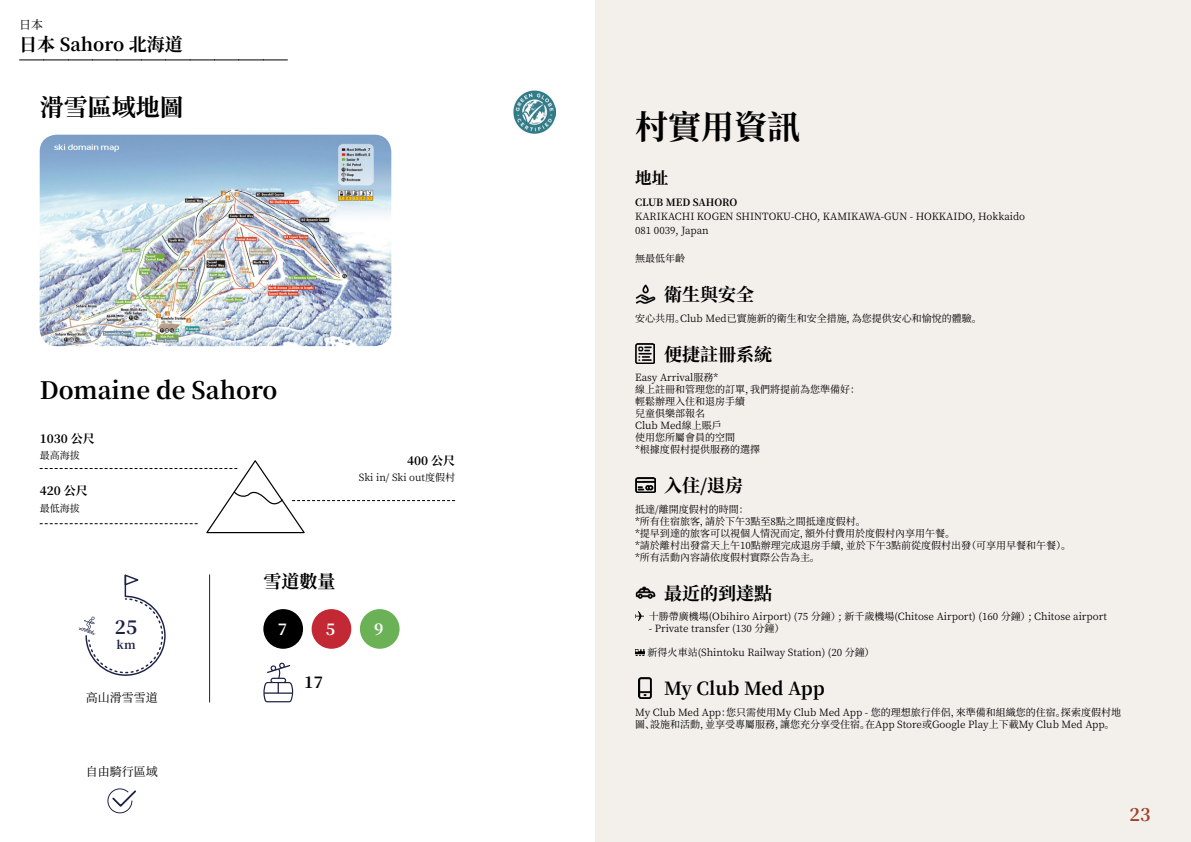
<style>
.page{position:relative;width:1191px;height:842px;background:#fff}
.page>*{position:absolute;margin:0;border:0;box-sizing:border-box;transform-origin:0 0}
.t1{font:700 33px "Noto Serif SC";color:#000}
.t2{font:700 24px "Noto Serif SC";color:#000}
.t3{font:700 19px "Noto Serif SC";color:#1e2346}
.t4{font:700 18px "Noto Serif SC";color:#000}
.t5{font:700 18px "Noto Serif SC";color:#9d432c}
.t6{font:700 16.5px "Noto Serif SC";color:#000}
.t7{font:700 16px "Noto Serif SC";color:#fff}
.t8{font:700 16px "Noto Serif SC";color:#000}
.t9{font:700 12px "Noto Serif SC";color:#000}
.t10{font:12px "Noto Serif SC";color:#000}
.t11{font:700 11.5px "Noto Serif SC";color:#1e2346}
.t12{font:10px/12px "Noto Serif SC";color:#000}
.t13{font:700 10px "Noto Serif SC";letter-spacing:-.015em;color:#000}
</style>
<div class="page">
<div style="left:595px;top:0;width:596px;height:842px;background:#f3f0ec"></div>
<img style="left:40px;top:135px;width:351px;height:211px">
<svg style="left:20px;top:60px;width:267px;height:1px"></svg>
<img style="left:513px;top:91px;width:43px;height:42px">
<svg style="left:40px;top:460px;width:415px;height:74px"></svg>
<div style="left:263px;top:609px;width:40px;height:40px;background:#000;border-radius:50%"></div>
<div style="left:312px;top:609px;width:39px;height:40px;background:#c22934;border-radius:50%"></div>
<div style="left:360px;top:609px;width:39px;height:40px;background:#6bb257;border-radius:50%"></div>
<svg style="left:79px;top:574px;width:86px;height:101px"></svg>
<svg style="left:263px;top:663px;width:30px;height:39px"></svg>
<svg style="left:107px;top:788px;width:29px;height:26px"></svg>
<hr style="left:209px;top:575px;width:1px;height:127px;background:#1e2346">
<img style="left:635px;top:284px;width:20px;height:20px">
<img style="left:636px;top:343px;width:18px;height:20px">
<img style="left:635px;top:477px;width:20px;height:15px">
<img style="left:635px;top:586px;width:20px;height:13px">
<svg style="left:635px;top:612px;width:8px;height:8px"></svg>
<svg style="left:635px;top:649px;width:10px;height:6px"></svg>
<img style="left:638px;top:677px;width:14px;height:22px">
<p class="t10" style="left:19px;top:17px;width:25px">日本</p>
<h3 class="t4" style="left:19px;top:34px;width:165px">日本 Sahoro 北海道</h3>
<h2 class="t2" style="left:40px;top:93px;width:145px">滑雪區域地圖</h2>
<h2 class="t2" style="left:40px;top:377px;width:239px">Domaine de Sahoro</h2>
<p class="t9" style="left:40px;top:432px;width:57px">1030 公尺</p>
<p class="t12" style="left:40px;top:450px;width:41px">最高海拔</p>
<p class="t9" style="left:40px;top:484px;width:50px">420 公尺</p>
<p class="t12" style="left:40px;top:502px;width:41px">最低海拔</p>
<h3 class="t4" style="left:263px;top:571px;width:73px">雪道數量</h3>
<p class="t9" style="left:407px;top:454px;width:50px">400 公尺</p>
<p class="t12" style="left:359px;top:472px;width:98px">Ski in/ Ski out度假村</p>
<h3 class="t3" style="left:115px;top:616px;width:24px">25</h3>
<h3 class="t7" style="left:278px;top:620px;width:11px">7</h3>
<h3 class="t7" style="left:326px;top:620px;width:11px">5</h3>
<h3 class="t7" style="left:374px;top:620px;width:11px">9</h3>
<p class="t11" style="left:117px;top:638px;width:21px">km</p>
<p class="t10" style="left:86px;top:691px;width:73px">高山滑雪雪道</p>
<p class="t10" style="left:86px;top:764px;width:73px">自由騎行區域</p>
<h3 class="t8" style="left:304px;top:673px;width:20px">17</h3>
<h1 class="t1" style="left:635px;top:108px;width:166px">村實用資訊</h1>
<h3 class="t6" style="left:635px;top:168px;width:34px">地址</h3>
<p class="t13" style="left:635px;top:197px;width:104px">CLUB MED SAHORO</p>
<p class="t12" style="left:635px;top:210px;width:391px;line-height:14px">KARIKACHI KOGEN SHINTOKU-CHO, KAMIKAWA-GUN - HOKKAIDO, Hokkaido<br>081 0039, Japan</p>
<p class="t12" style="left:635px;top:253px;width:51px">無最低年齡</p>
<h3 class="t4" style="left:664px;top:284px;width:91px">衛生與安全</h3>
<p class="t12" style="left:635px;top:312px;width:348px">安心共用。Club Med已實施新的衛生和安全措施，為您提供安心和愉悅的體驗。</p>
<h3 class="t4" style="left:664px;top:344px;width:109px">便捷註冊系統</h3>
<p class="t12" style="left:635px;top:372px;width:226px">Easy Arrival服務*<br>線上註冊和管理您的訂單，我們將提前為您準備好：輕鬆辦理入住和退房手續<br>兒童俱樂部報名<br>Club Med線上賬戶<br>使用您所屬會員的空間<br>*根據度假村提供服務的選擇</p>
<h3 class="t4" style="left:664px;top:475px;width:81px">入住/退房</h3>
<p class="t12" style="left:635px;top:503px;width:437px">抵達/離開度假村的時間：<br>*所有住宿旅客，請於下午3點至8點之間抵達度假村。<br>*提早到達的旅客可以視個人情況而定，額外付費用於度假村內享用午餐。<br>*請於離村出發當天上午10點辦理完成退房手續，並於下午3點前從度假村出發（可享用早餐和午餐）。*所有活動內容請依度假村實際公告為主。</p>
<h3 class="t4" style="left:664px;top:583px;width:109px">最近的到達點</h3>
<p class="t12" style="left:649px;top:611px;width:459px">十勝帶廣機場(Obihiro Airport) (75 分鐘）; 新千歲機場(Chitose Airport) (160 分鐘）; Chitose airport</p>
<p class="t12" style="left:649px;top:623px;width:137px">- Private transfer (130 分鐘）</p>
<p class="t12" style="left:647px;top:647px;width:228px">新得火車站(Shintoku Railway Station) (20 分鐘）</p>
<h3 class="t4" style="left:664px;top:678px;width:162px">My Club Med App</h3>
<p class="t12" style="left:635px;top:706px;width:487px">My Club Med App：您只需使用My Club Med App - 您的理想旅行伴侶，來準備和組織您的住宿。探索度假村地圖、設施和活動，並享受專屬服務，讓您充分享受住宿。在App Store或Google Play上下載My Club Med App。</p>
<h3 class="t5" style="left:1129px;top:804px;width:23px">23</h3>
</div>
